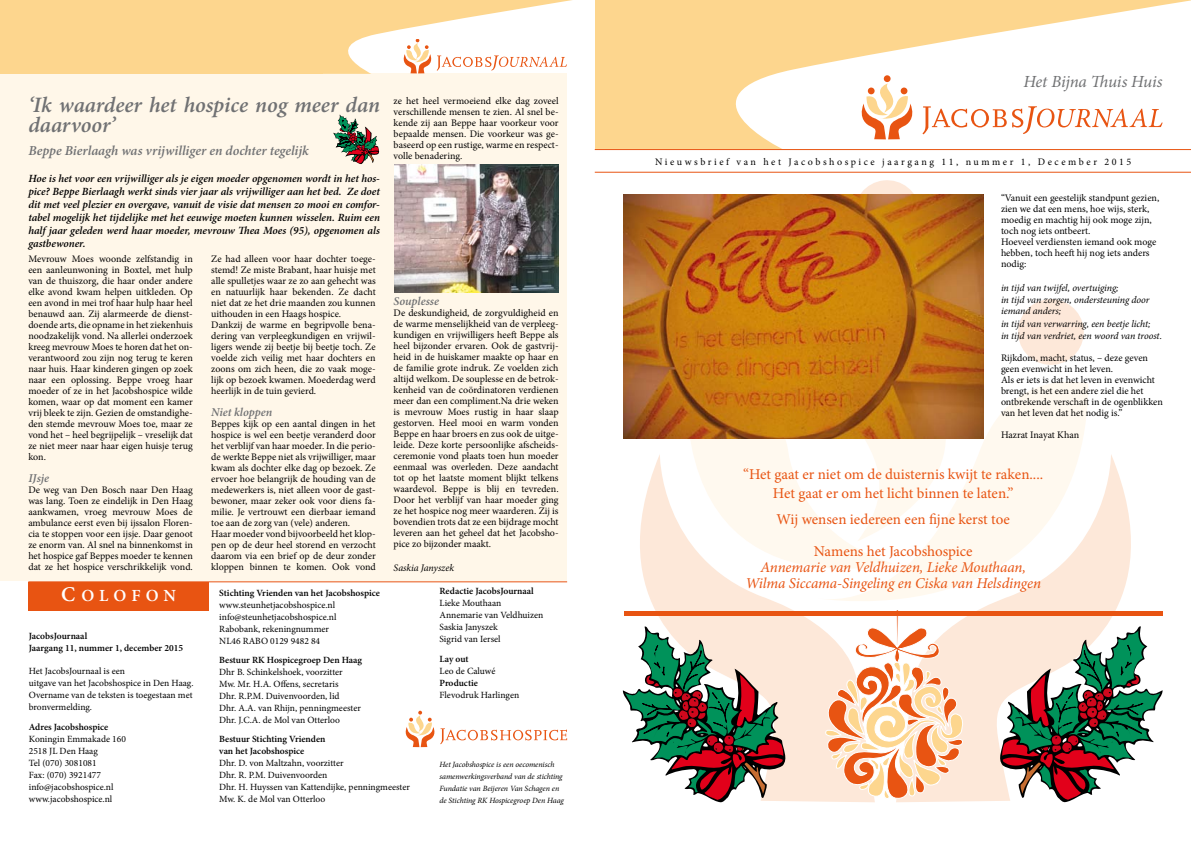
<style>
.page{position:relative;width:1191px;height:842px;background:#fff}
.page>*{position:absolute;margin:0;border:0;box-sizing:border-box;transform-origin:0 0}
.t1{font:italic 600 22px/20px "Minion Pro";letter-spacing:-.005em;color:#707173}
.t2{font:italic 17px "Minion Pro";letter-spacing:-.015em;color:#707173}
.t3{font:600 17px "Minion Pro";letter-spacing:.29em;color:#fff}
.t4{font:15px/19px "Minion Pro";color:#e85412;text-align:center}
.t5{font:italic 15px/16px "Minion Pro";letter-spacing:-.01em;color:#e85412;text-align:center}
.t6{font:italic 600 13.7px "Minion Pro";color:#707173}
.t7{font:italic 600 12px "Minion Pro";color:#707173}
.t8{font:italic 600 11px/13px "Minion Pro";letter-spacing:-.005em;color:#000;text-align:justify}
.t9{font:10px/11px "Minion Pro";color:#000;text-align:justify}
.t10{font:italic 10px/12.5px "Minion Pro";letter-spacing:-.005em;color:#000}
.t11{font:10px "Minion Pro";letter-spacing:.255em;color:#000}
.t12{font:9.5px/12px "Minion Pro";color:#000}
.t13{font:600 9.5px/12px "Minion Pro";color:#000}
.t14{font:italic 8px/12px "Minion Pro";letter-spacing:-.005em;color:#000}
.s1{font-size:21px}
</style>
<div class="page">
<svg style="left:596px;top:0;width:595px;height:149px;fill:#fdd68e"></svg>
<div style="left:0;top:74px;width:567px;height:507px;background:#fff7e9"></div>
<svg style="left:622px;top:455px;width:253px;height:347px;fill:#fde8d9"></svg>
<svg style="left:896px;top:455px;width:267px;height:347px;fill:#fde8d9"></svg>
<svg style="left:1018px;top:299px;width:66px;height:64px"></svg>
<svg style="left:861px;top:180px;width:53px;height:14px"></svg>
<svg style="left:818px;top:363px;width:270px;height:279px;fill:#fff9ef"></svg>
<svg style="left:685px;top:439px;width:208px;height:178px"></svg>
<svg style="left:768px;top:439px;width:190px;height:102px"></svg>
<div style="left:0;top:0;width:323px;height:74px;background:#fdd68e"></div>
<svg style="left:405px;top:711px;width:162px;height:36px"></svg>
<div style="left:883px;top:75px;width:7px;height:7px;background:#e85412;border-radius:50%"></div>
<svg style="left:857px;top:83px;width:149px;height:56px"></svg>
<svg style="left:1012px;top:106px;width:150px;height:28px"></svg>
<hr style="left:595px;top:172px;width:596px;height:1px;background:#e85412">
<svg style="left:323px;top:0;width:249px;height:74px"></svg>
<img style="left:624px;top:194px;width:360px;height:245px">
<hr style="left:595px;top:149px;width:596px;height:1px;background:#e85412">
<img style="left:394px;top:164px;width:164px;height:129px">
<svg style="left:823px;top:615px;width:142px;height:185px"></svg>
<svg style="left:333px;top:115px;width:47px;height:49px"></svg>
<svg style="left:623px;top:626px;width:165px;height:176px"></svg>
<hr style="left:624px;top:611px;width:538px;height:4px;background:#e85412">
<svg style="left:996px;top:626px;width:166px;height:176px"></svg>
<hr style="left:28px;top:581px;width:539px;height:1px;background:#e85412">
<div style="left:28px;top:582px;width:181px;height:28px;background:#e85412"></div>
<h1 class="t1" style="left:28px;top:96px;width:353px">‘Ik waardeer het hospice nog meer dan daarvoor’</h1>
<h3 class="t6" style="left:28px;top:143px;width:282px">Beppe Bierlaagh was vrijwilliger en dochter tegelijk</h3>
<p class="t8" style="left:28px;top:172px;width:353px">Hoe is het voor een vrijwilliger als je eigen moeder opgenomen wordt in het hos&shy;pice? Beppe Bierlaagh werkt sinds vier jaar als vrijwilliger aan het bed. Ze doet dit met veel plezier en overgave, vanuit de visie dat mensen zo mooi en comfor&shy;tabel mogelijk het tijdelijke met het eeuwige moeten kunnen wisselen. Ruim een half jaar geleden werd haar moeder, mevrouw Thea Moes (95), opgenomen als gastbewoner.</p>
<p class="t9" style="left:211px;top:254px;width:166px;text-align:left">Ze had alleen voor haar dochter toege&shy;stemd! Ze miste Brabant, haar huisje met alle spulletjes waar ze zo aan gehecht was en natuurlijk haar bekenden. Ze dacht niet dat ze het drie maanden zou kunnen uithouden in een Haags hospice.<br>Dankzij de warme en begripvolle bena&shy;dering van verpleegkundigen en vrijwil&shy;ligers wende zij beetje bij beetje toch. Ze voelde zich veilig met haar dochters en zoons om zich heen, die zo vaak moge&shy;lijk op bezoek kwamen. Moederdag werd heerlijk in de tuin gevierd.</p>
<p class="t7" style="left:211px;top:405px;width:63px">Niet kloppen</p>
<p class="t9" style="left:211px;top:419px;width:166px;text-align:left">Beppes kijk op een aantal dingen in het hospice is wel een beetje veranderd door het verblijf van haar moeder. In die perio&shy;de werkte Beppe niet als vrijwilliger, maar kwam als dochter elke dag op bezoek. Ze ervoer hoe belangrijk de houding van de medewerkers is, niet alleen voor de gast&shy;bewoner, maar zeker ook voor diens fa&shy;milie. Je vertrouwt een dierbaar iemand toe aan de zorg van (vele) anderen.<br>Haar moeder vond bijvoorbeeld het klop&shy;pen op de deur heel storend en verzocht daarom via een brief op de deur zonder kloppen binnen te komen. Ook vond</p>
<p class="t9" style="left:28px;top:254px;width:166px">Mevrouw Moes woonde zelfstandig in een aanleunwoning in Boxtel, met hulp van de thuiszorg, die haar onder andere elke avond kwam helpen uitkleden. Op een avond in mei trof haar hulp haar heel benauwd aan. Zij alarmeerde de dienst&shy;doende arts, die opname in het ziekenhuis noodzakelijk vond. Na allerlei onderzoek kreeg mevrouw Moes te horen dat het on&shy;verantwoord zou zijn nog terug te keren naar huis. Haar kinderen gingen op zoek naar een oplossing. Beppe vroeg haar moeder of ze in het Jacobshospice wilde komen, waar op dat moment een kamer vrij bleek te zijn. Gezien de omstandighe&shy;den stemde mevrouw Moes toe, maar ze vond het – heel begrijpelijk – vreselijk dat ze niet meer naar haar eigen huisje terug kon.</p>
<p class="t7" style="left:28px;top:471px;width:22px">IJsje</p>
<p class="t9" style="left:28px;top:485px;width:166px">De weg van Den Bosch naar Den Haag was lang. Toen ze eindelijk in Den Haag aankwamen, vroeg mevrouw Moes de ambulance eerst even bij ijssalon Floren&shy;cia te stoppen voor een ijsje. Daar genoot ze enorm van. Al snel na binnenkomst in het hospice gaf Beppes moeder te kennen dat ze het hospice verschrikkelijk vond.</p>
<p class="t9" style="left:393px;top:95px;width:167px">ze het heel vermoeiend elke dag zoveel verschillende mensen te zien. Al snel be&shy;kende zij aan Beppe haar voorkeur voor bepaalde mensen. Die voorkeur was ge&shy;baseerd op een rustige, warme en respect&shy;volle benadering.</p>
<p class="t7" style="left:393px;top:294px;width:47px">Souplesse</p>
<p class="t9" style="left:393px;top:307px;width:166px">De deskundigheid, de zorgvuldigheid en de warme menselijkheid van de verpleeg&shy;kundigen en vrijwilligers heeft Beppe als heel bijzonder ervaren. Ook de gastvrij&shy;heid in de huiskamer maakte op haar en de familie grote indruk. Ze voelden zich altijd welkom. De souplesse en de betrok&shy;kenheid van de coördinatoren verdienen meer dan een compliment.Na drie weken is mevrouw Moes rustig in haar slaap gestorven. Heel mooi en warm vonden Beppe en haar broers en zus ook de uitge&shy;leide. Deze korte persoonlijke afscheids&shy;ceremonie vond plaats toen hun moeder eenmaal was overleden. Deze aandacht tot op het laatste moment blijkt telkens waardevol. Beppe is blij en tevreden.<br>Door het verblijf van haar moeder ging ze het hospice nog meer waarderen. Zij is bovendien trots dat ze een bijdrage mocht leveren aan het geheel dat het Jacobsho&shy;pice zo bijzonder maakt.</p>
<p class="t10" style="left:393px;top:561px;width:62px">Saskia Janyszek</p>
<h2 class="t3" style="left:61px;top:585px;width:117px"><span class="s1">C</span>OLOFON</h2>
<p class="t13" style="left:29px;top:631px;width:156px">JacobsJournaal<br>Jaargang 11, nummer 1, december 2015</p>
<p class="t12" style="left:29px;top:665px;width:166px">Het JacobsJournaal is een<br>uitgave van het Jacobshospice in Den Haag.<br>Overname van de teksten is toegestaan met bronvermelding.</p>
<p class="t13" style="left:29px;top:722px;width:81px">Adres Jacobshospice</p>
<p class="t12" style="left:29px;top:733px;width:99px">Koningin Emmakade 160<br>2518 JL Den Haag<br>Tel (070) 3081081<br>Fax: (070) 3921477 info@jacobshospice.nl www.jacobshospice.nl</p>
<p class="t13" style="left:219px;top:588px;width:162px">Stichting Vrienden van het Jacobshospice</p>
<p class="t12" style="left:219px;top:599px;width:119px">www.steunhetjacobshospice.nl info@steunhetjacobshospice.nl<br>Rabobank, rekeningnummer<br>NL46 RABO 0129 9482 84</p>
<p class="t13" style="left:219px;top:655px;width:144px">Bestuur RK Hospicegroep Den Haag</p>
<p class="t12" style="left:219px;top:666px;width:143px">Dhr B. Schinkelshoek, voorzitter Mw. Mr. H.A. Offens, secretaris<br>Dhr. R.P.M. Duivenvoorden, lid<br>Dhr. A.A. van Rhijn, penningmeester Dhr. J.C.A. de Mol van Otterloo</p>
<p class="t13" style="left:219px;top:734px;width:108px">Bestuur Stichting Vrienden van het Jacobshospice</p>
<p class="t12" style="left:219px;top:757px;width:192px">Dhr. D. von Maltzahn, voorzitter<br>Dhr. R. P.M. Duivenvoorden<br>Dhr. H. Huyssen van Kattendijke, penningmeester Mw. K. de Mol van Otterloo</p>
<p class="t13" style="left:439px;top:586px;width:96px">Redactie JacobsJournaal</p>
<p class="t12" style="left:439px;top:597px;width:105px">Lieke Mouthaan<br>Annemarie van Veldhuizen<br>Saskia Janyszek<br>Sigrid van Iersel</p>
<p class="t13" style="left:439px;top:654px;width:31px">Lay out</p>
<p class="t12" style="left:439px;top:665px;width:57px">Leo de Caluwé</p>
<p class="t13" style="left:439px;top:678px;width:40px">Productie</p>
<p class="t12" style="left:439px;top:689px;width:81px">Flevodruk Harlingen</p>
<p class="t14" style="left:439px;top:758px;width:126px">Het Jacobshospice is een oecomenisch samenwerkingsverband van de stichting Fundatie van Beijeren Van Schagen en de Stichting RK Hospicegroep Den Haag</p>
<h2 class="t2" style="left:1023px;top:70px;width:140px">Het Bijna Thuis Huis</h2>
<p class="t11" style="left:655px;top:155px;width:478px">Nieuwsbrief van het Jacobshospice jaargang 11, nummer 1, December 2015</p>
<p class="t9" style="left:1001px;top:193px;width:160px;text-align:left">“Vanuit een geestelijk standpunt gezien, zien we dat een mens, hoe wijs, sterk, moedig en machtig hij ook moge zijn, toch nog iets ontbeert.<br>Hoeveel verdiensten iemand ook moge hebben, toch heeft hij nog iets anders nodig:</p>
<p class="t10" style="left:1001px;top:281px;width:150px">in tijd van twijfel, overtuiging;<br>in tijd van zorgen, ondersteuning door</p>
<p class="t10" style="left:1001px;top:305px;width:162px">iemand anders;<br>in tijd van verwarring, een beetje licht;<br>in tijd van verdriet, een woord van troost.</p>
<p class="t9" style="left:1001px;top:353px;width:163px;text-align:left">Rijkdom, macht, status, – deze geven geen evenwicht in het leven.<br>Als er iets is dat het leven in evenwicht brengt, is het een andere ziel die het ontbrekende verschaft in de ogenblikken van het leven dat het nodig is.”</p>
<p class="t9" style="left:1001px;top:429px;width:80px">Hazrat Inayat Khan</p>
<h3 class="t4" style="left:743px;top:465px;width:301px">“Het gaat er niet om de duisternis kwijt te raken....<br>Het gaat er om het licht binnen te laten.”</h3>
<h3 class="t4" style="left:776px;top:504px;width:235px;line-height:32px">Wij wensen iedereen een fijne kerst toe<br>Namens het Jacobshospice</h3>
<h3 class="t5" style="left:745px;top:560px;width:297px">Annemarie van Veldhuizen, Lieke Mouthaan,<br>Wilma Siccama-Singeling en Ciska van Helsdingen</h3>
</div>
